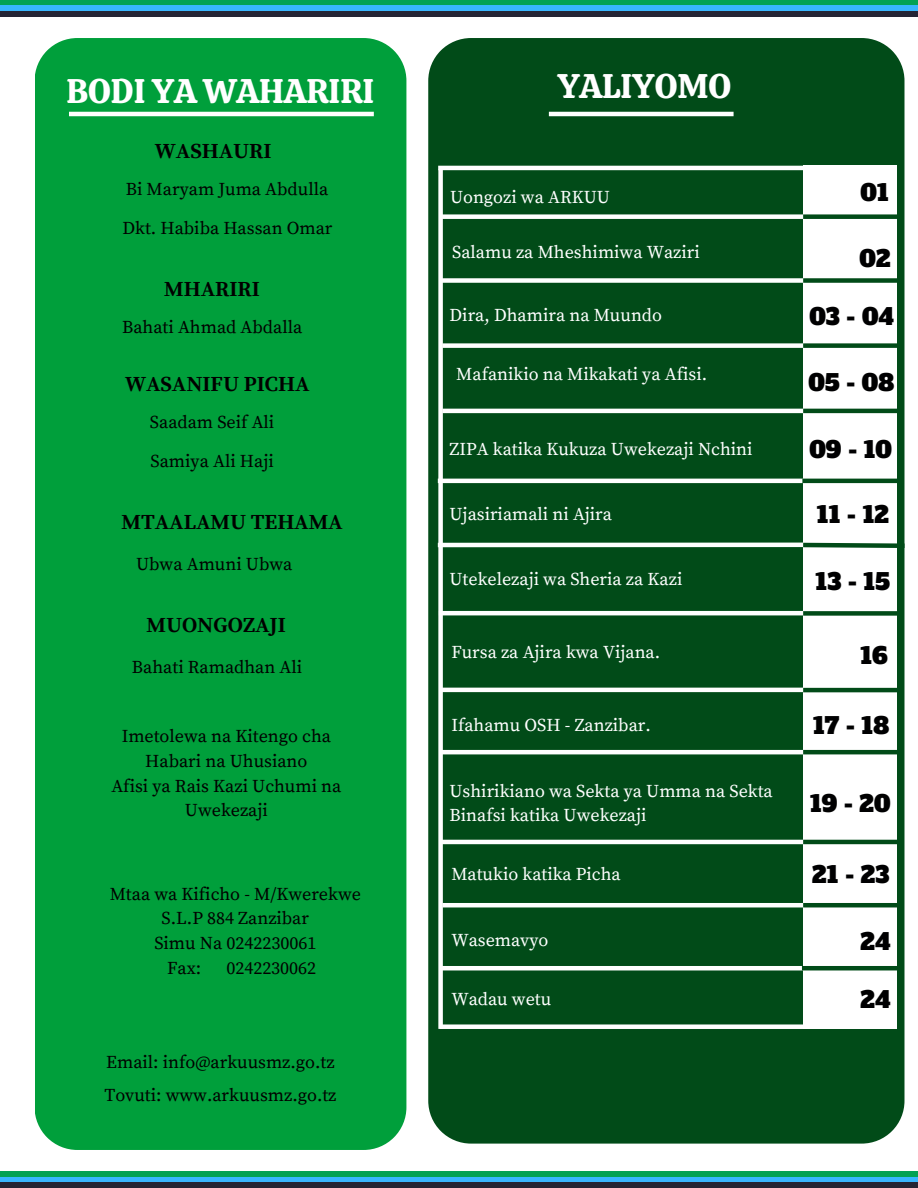
<style>
.page{position:relative;width:918px;height:1188px;background:#fff}
.page>*{position:absolute;margin:0;border:0;box-sizing:border-box;transform-origin:0 0}
.t1{font:34.05px "Calistoga";color:#fff}
.t2{font:22.5px "Alfa Slab One";color:#000001}
.t3{font:700 21.3px "Source Serif Pro";color:#000}
.t4{font:18px/24.8px "Source Serif Pro";color:#000;text-align:center}
.t5{font:18px "Source Serif Pro";color:#fff}
</style>
<div class="page">
<div style="left:0;top:0;width:918px;height:6px;background:#03a255"></div>
<div style="left:0;top:6px;width:918px;height:5px;background:#38b6ff"></div>
<div style="left:0;top:11px;width:918px;height:6px;background:#242434"></div>
<div style="left:0;top:1171px;width:918px;height:6px;background:#03a255"></div>
<div style="left:0;top:1177px;width:918px;height:5px;background:#38b6ff"></div>
<div style="left:0;top:1182px;width:918px;height:6px;background:#242434"></div>
<div style="left:35px;top:38px;width:371px;height:1111px;background:#009f3b"></div>
<div style="left:428px;top:38px;width:476px;height:1105px;background:#014b18"></div>
<hr style="left:69px;top:112px;width:305px;height:4px;background:#fff">
<hr style="left:549px;top:112px;width:185px;height:4px;background:#fff">
<div style="left:803px;top:166px;width:94px;height:863px;background:#fff"></div>
<div style="left:440px;top:214px;width:401px;height:5px;background:#fff"></div>
<hr style="left:438px;top:166px;width:402px;height:4px;background:#fff">
<div style="left:438px;top:170px;width:5px;height:859px;background:#fff"></div>
<div style="left:441px;top:278px;width:406px;height:5px;background:#fff"></div>
<div style="left:442px;top:343px;width:405px;height:5px;background:#fff"></div>
<hr style="left:442px;top:409px;width:405px;height:4px;background:#fff">
<hr style="left:438px;top:479px;width:409px;height:4px;background:#fff">
<hr style="left:438px;top:543px;width:413px;height:4px;background:#fff">
<hr style="left:439px;top:611px;width:412px;height:4px;background:#fff">
<hr style="left:442px;top:688px;width:409px;height:4px;background:#fff">
<hr style="left:441px;top:750px;width:410px;height:4px;background:#fff">
<hr style="left:442px;top:840px;width:409px;height:4px;background:#fff">
<hr style="left:442px;top:903px;width:409px;height:4px;background:#fff">
<hr style="left:440px;top:966px;width:411px;height:4px;background:#fff">
<div style="left:440px;top:1024px;width:453px;height:5px;background:#fff"></div>
<div style="left:803px;top:214px;width:100px;height:5px;background:#014b18"></div>
<div style="left:803px;top:278px;width:99px;height:5px;background:#014b18"></div>
<div style="left:803px;top:343px;width:100px;height:5px;background:#014b18"></div>
<hr style="left:803px;top:409px;width:97px;height:4px;background:#014b18">
<hr style="left:802px;top:479px;width:99px;height:4px;background:#014b18">
<svg style="left:799px;top:540px;width:106px;height:10px"></svg>
<div style="left:803px;top:611px;width:97px;height:5px;background:#014b18"></div>
<hr style="left:803px;top:688px;width:101px;height:4px;background:#014b18">
<hr style="left:803px;top:750px;width:100px;height:4px;background:#014b18">
<hr style="left:803px;top:840px;width:99px;height:4px;background:#014b18">
<hr style="left:803px;top:903px;width:99px;height:4px;background:#014b18">
<hr style="left:802px;top:966px;width:99px;height:4px;background:#014b18">
<h2 class="t1" style="left:67px;top:68px;width:309px">BODI YA WAHARIRI</h2>
<p class="t1" style="left:557px;top:64px;width:175px">YALIYOMO</p>
<p class="t3" style="left:155px;top:138px;width:118px">WASHAURI</p>
<p class="t4" style="left:126px;top:177px;width:204px">Bi Maryam Juma Abdulla</p>
<h1 class="t4" style="left:122px;top:216px;width:212px">Dkt. Habiba Hassan Omar</h1>
<h2 class="t3" style="left:164px;top:277px;width:97px">MHARIRI</h2>
<h2 class="t4" style="left:122px;top:316px;width:182px">Bahati Ahmad Abdalla</h2>
<p class="t3" style="left:125px;top:371px;width:186px">WASANIFU PICHA</p>
<p class="t4" style="left:150px;top:410px;width:126px">Saadam Seif Ali</p>
<h1 class="t4" style="left:151px;top:449px;width:125px">Samiya Ali Haji</h1>
<h2 class="t3" style="left:122px;top:510px;width:223px">MTAALAMU TEHAMA</h2>
<h2 class="t4" style="left:136px;top:552px;width:158px">Ubwa Amuni Ubwa</h2>
<p class="t3" style="left:147px;top:613px;width:141px">MUONGOZAJI</p>
<p class="t4" style="left:132px;top:655px;width:172px">Bahati Ramadhan Ali</p>
<p class="t4" style="left:122px;top:725px;width:211px">Imetolewa na Kitengo cha</p>
<p class="t4" style="left:145px;top:749px;width:164px">Habari na Uhusiano</p>
<p class="t4" style="left:111px;top:774px;width:232px">Afisi ya Rais Kazi Uchumi na<br>Uwekezaji</p>
<p class="t4" style="left:110px;top:882px;width:253px">Mtaa wa Kificho - M/Kwerekwe</p>
<p class="t4" style="left:162px;top:907px;width:149px">S.L.P 884 Zanzibar</p>
<p class="t4" style="left:154px;top:931px;width:163px">Simu Na 0242230061</p>
<p class="t4" style="left:167px;top:956px;width:36px">Fax:</p>
<p class="t4" style="left:226px;top:956px;width:91px">0242230062</p>
<p class="t4" style="left:106px;top:1050px;width:230px">Email: info@arkuusmz.go.tz</p>
<p class="t4" style="left:104px;top:1083px;width:234px">Tovuti: www.arkuusmz.go.tz</p>
<p class="t5" style="left:450px;top:186px;width:162px">Uongozi wa ARKUU</p>
<h3 class="t5" style="left:452px;top:241px;width:249px">Salamu za Mheshimiwa Waziri</h3>
<p class="t5" style="left:450px;top:305px;width:214px">Dira, Dhamira na Muundo</p>
<h3 class="t5" style="left:456px;top:363px;width:252px">Mafanikio na Mikakati ya Afisi.</h3>
<h3 class="t5" style="left:450px;top:438px;width:305px">ZIPA katika Kukuza Uwekezaji Nchini</h3>
<h3 class="t5" style="left:450px;top:503px;width:164px">Ujasiriamali ni Ajira</h3>
<p class="t5" style="left:450px;top:568px;width:234px">Utekelezaji wa Sheria za Kazi</p>
<h3 class="t5" style="left:451px;top:641px;width:210px">Fursa za Ajira kwa Vijana.</h3>
<h3 class="t5" style="left:451px;top:714px;width:201px">Ifahamu OSH - Zanzibar.</h3>
<p class="t5" style="left:450px;top:780px;width:325px">Ushirikiano wa Sekta ya Umma na Sekta</p>
<p class="t5" style="left:450px;top:805px;width:198px">Binafsi katika Uwekezaji</p>
<p class="t5" style="left:451px;top:863px;width:171px">Matukio katika Picha</p>
<p class="t5" style="left:451px;top:930px;width:99px">Wasemavyo</p>
<h3 class="t5" style="left:451px;top:988px;width:101px">Wadau wetu</h3>
<p class="t2" style="left:861px;top:178px;width:30px">01</p>
<p class="t2" style="left:860px;top:244px;width:33px">02</p>
<p class="t2" style="left:809px;top:302px;width:86px">03 - 04</p>
<p class="t2" style="left:809px;top:368px;width:87px">05 - 08</p>
<p class="t2" style="left:810px;top:435px;width:84px">09 - 10</p>
<p class="t2" style="left:817px;top:500px;width:74px">11 - 12</p>
<h3 class="t2" style="left:816px;top:567px;width:76px">13 - 15</h3>
<p class="t2" style="left:860px;top:641px;width:29px">16</p>
<p class="t2" style="left:813px;top:711px;width:78px">17 - 18</p>
<p class="t2" style="left:810px;top:789px;width:82px">19 - 20</p>
<p class="t2" style="left:812px;top:860px;width:79px">21 - 23</p>
<p class="t2" style="left:860px;top:926px;width:32px">24</p>
<p class="t2" style="left:860px;top:985px;width:32px">24</p>
</div>
